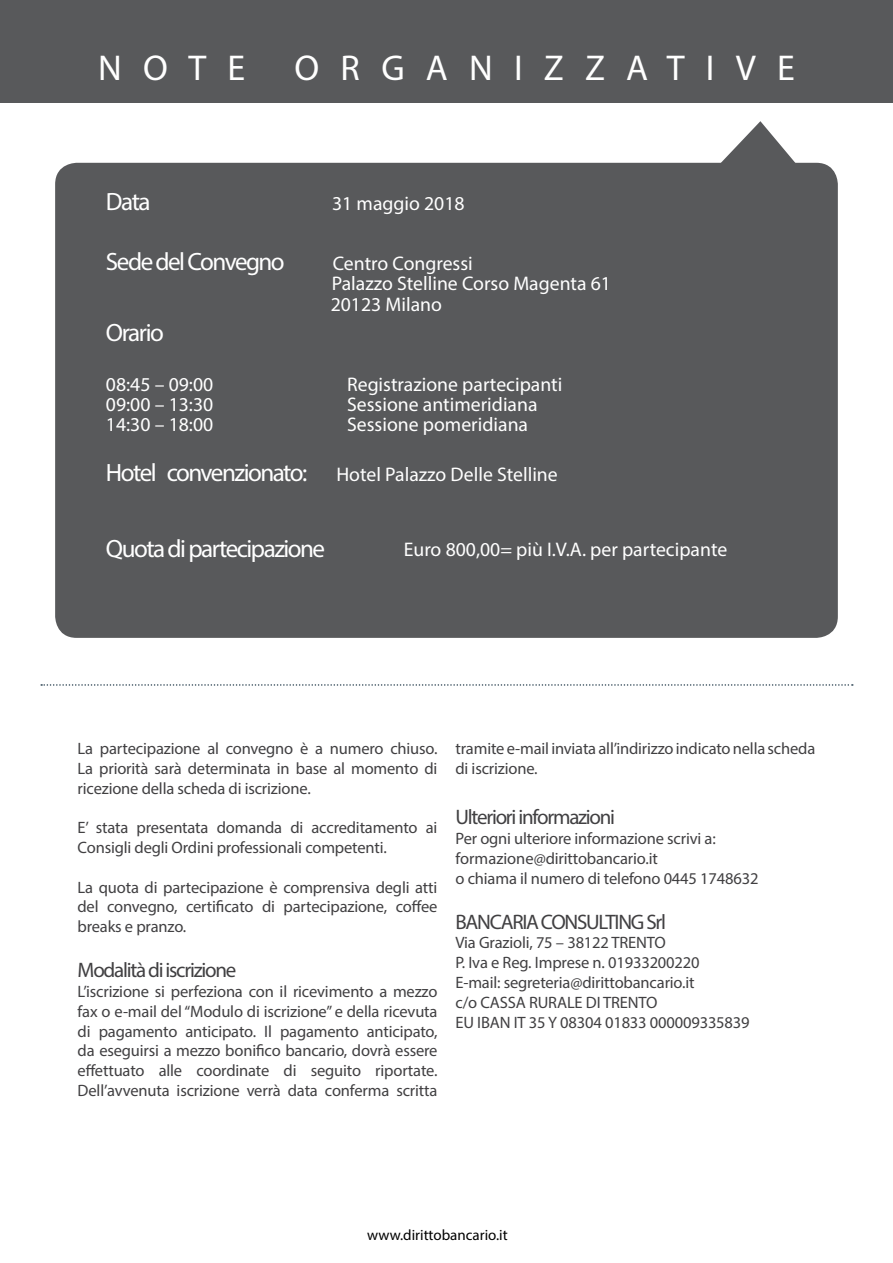
<style>
.page{position:relative;width:893px;height:1263px;background:#fff}
.page>*{position:absolute;margin:0;border:0;box-sizing:border-box;transform-origin:0 0}
.t1{font:36px "Myriad Pro";letter-spacing:.59em;color:#fff}
.t2{font:25.05px "Myriad Pro";letter-spacing:-.06em;color:#fff}
.t3{font:21px "Myriad Pro";letter-spacing:-.06em;color:#414042}
.t4{font:19.65px/19.6px "Myriad Pro";color:#fff}
.t5{font:16.5px/19.8px "Myriad Pro";letter-spacing:-.01em;color:#414042}
.t6{font:15px "Myriad Pro";color:#000}
.s1{font-size:25.05px}
</style>
<div class="page">
<div style="left:0;top:0;width:893px;height:102px;background:#58595b"></div>
<div style="left:55px;top:163px;width:783px;height:475px;background:#58595b;border-radius:22px"></div>
<svg style="left:713px;top:121px;width:89px;height:42px"></svg>
<svg style="left:41px;top:684px;width:812px;height:2px"></svg>
<h1 class="t1" style="left:98px;top:46px;width:148px">note</h1>
<h1 class="t1" style="left:295px;top:46px;width:502px">organizzative</h1>
<h2 class="t2" style="left:106px;top:186px;width:46px">Data</h2>
<p class="t4" style="left:332px;top:193px;width:134px">31 maggio 2018</p>
<h2 class="t2" style="left:106px;top:246px;width:180px">Sede del Convegno</h2>
<p class="t4" style="left:332px;top:253px;width:281px">Centro Congressi<br>Palazzo Stelline Corso Magenta 61</p>
<p class="t4" style="left:331px;top:294px;width:113px">20123 Milano</p>
<h2 class="t2" style="left:106px;top:317px;width:59px">Orario</h2>
<p class="t4" style="left:106px;top:374px;width:109px">08:45 – 09:00</p>
<p class="t4" style="left:347px;top:374px;width:217px">Registrazione partecipanti</p>
<p class="t4" style="left:106px;top:394px;width:109px">09:00 – 13:30</p>
<p class="t4" style="left:347px;top:394px;width:192px">Sessione antimeridiana</p>
<p class="t4" style="left:106px;top:414px;width:109px">14:30 – 18:00</p>
<p class="t4" style="left:347px;top:414px;width:183px">Sessione pomeridiana</p>
<p class="t4" style="left:106px;top:464px;width:453px"><span class="s1">Hotel convenzionato:</span> H otel Palazzo Delle Stelline</p>
<h2 class="t2" style="left:106px;top:533px;width:221px">Quota di partecipazione</h2>
<p class="t4" style="left:404px;top:539px;width:325px">Euro 800,00= più I.V.A. per partecipante</p>
<p class="t5" style="left:78px;top:738px;width:361px;text-align:justify">La partecipazione al convegno è a numero chiuso.<br>La priorità sarà determinata in base al momento di ricezione della scheda di iscrizione.</p>
<p class="t5" style="left:78px;top:817px;width:361px">E’ stata presentata domanda di accreditamento ai<br>Consigli degli Ordini professionali competenti.</p>
<p class="t5" style="left:78px;top:877px;width:361px;text-align:justify">La quota di partecipazione è comprensiva degli atti del convegno, certificato di partecipazione, coffee breaks e pranzo.</p>
<p class="t3" style="left:78px;top:957px;width:160px">Modalità di iscrizione</p>
<p class="t5" style="left:78px;top:981px;width:361px;text-align:justify">L’iscrizione si perfeziona con il ricevimento a mezzo fax o e-mail del “Modulo di iscrizione” e della ricevuta di pagamento anticipato. I l pagamento anticipato, da eseguirsi a mezzo bonifico bancario, dovrà essere effettuato alle coordinate di seguito riportate.<br>Dell’avvenuta iscrizione verrà data conferma scritta</p>
<p class="t5" style="left:455px;top:738px;width:361px">tramite e-mail inviata all’indirizzoindicatonella scheda di iscrizione.</p>
<p class="t3" style="left:455px;top:804px;width:161px">Ulteriori informazioni</p>
<p class="t5" style="left:455px;top:828px;width:304px">Per ogni ulteriore informazione scrivi a: formazione@dirittobancario.it<br>o chiama il numero di telefono 0445 1748632</p>
<p class="t3" style="left:455px;top:909px;width:22px">BANCARIA</p>
<p class="t3" style="left:541px;top:909px;width:55px">CONSULTIN</p>
<p class="t3" style="left:631px;top:909px;width:37px">G Srl</p>
<p class="t5" style="left:455px;top:933px;width:246px">Via Grazioli, 75 – 38122 TRENTO<br>P. Iva e Reg. I mprese n. 01933200220<br>E-mail: segreteria@dirittobancario.it c/o CASSA RURALE</p>
<p class="t5" style="left:455px;top:992px;width:296px;text-align:center">DI TRENTO<br>EU IBAN IT 35 Y 08304 01833 000009335839</p>
<p class="t6" style="left:367px;top:1226px;width:142px">www.dirittobancario.it</p>
</div>
